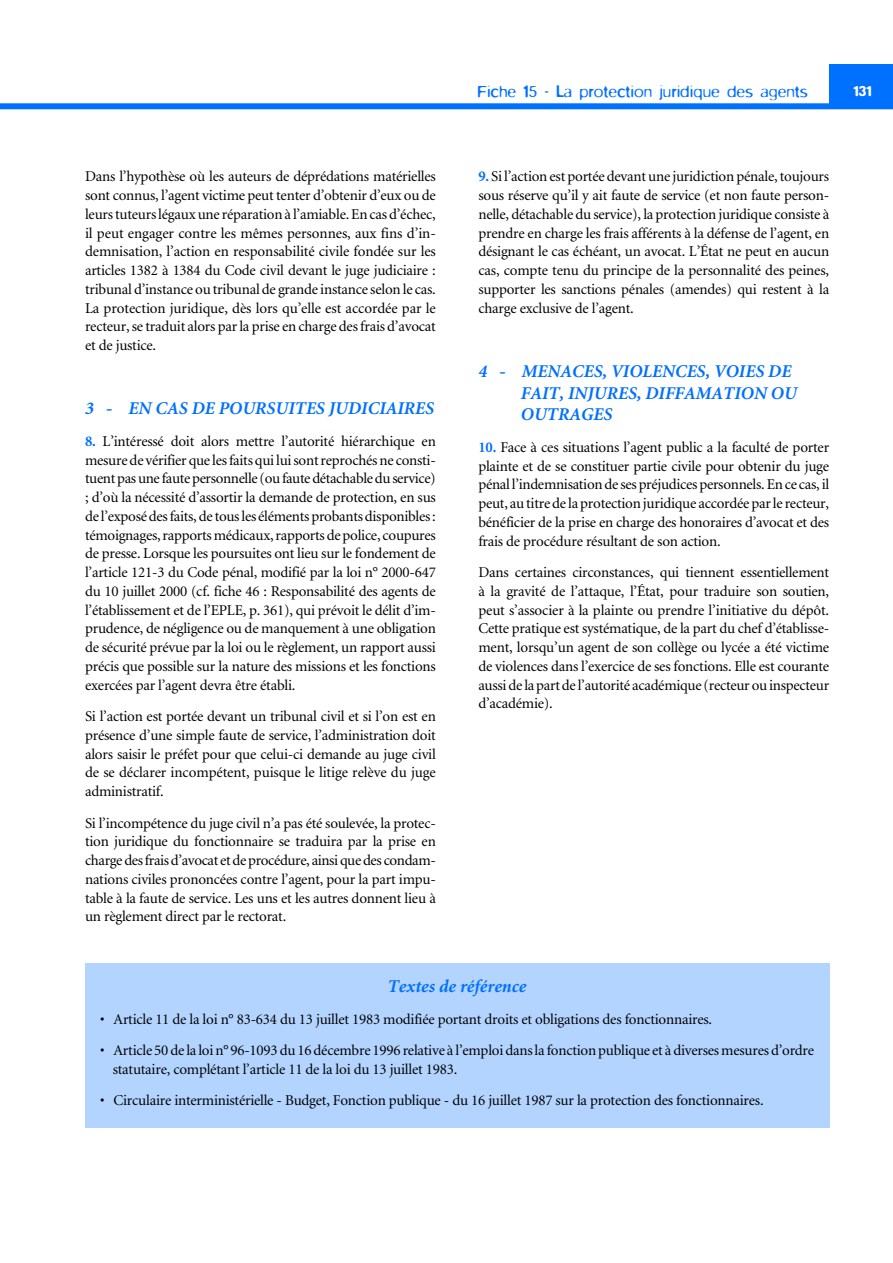
<style>
.page{position:relative;width:893px;height:1263px;background:#fff}
.page>*{position:absolute;margin:0;border:0;box-sizing:border-box;transform-origin:0 0}
.t1{font:italic 700 18px/21.8px "Minion";color:#0070ff}
.t2{font:300 18px "Blur";color:#0070ff}
.t3{font:15px/18.8px "Minion";letter-spacing:-.015em;color:#000;text-align:justify}
.t4{font:500 15px "Blur";color:#fff}
.s1{font-weight:700;color:#0070ff}
</style>
<div class="page">
<div style="left:829px;top:64px;width:64px;height:42px;background:#0070ff"></div>
<div style="left:0;top:103px;width:893px;height:6px;background:#0070ff"></div>
<div style="left:85px;top:963px;width:744px;height:165px;background:#b3d4ff"></div>
<p class="t3" style="left:85px;top:167px;width:352px">Dans l’hypothèse où les auteurs de déprédations matérielles sont connus, l’agent victime peut tenter d’obtenir d’eux ou de leurs tuteurs légaux une réparation à l’amiable. En cas d’échec, il peut engager contre les mêmes personnes, aux fins d’in&shy;demnisation, l’action en responsabilité civile fondée sur les articles 1382 à 1384 du Code civil devant le juge judiciaire : tribunal d’instance ou tribunal de grande instance selon le cas.<br>La protection juridique, dès lors qu’elle est accordée par le recteur, se traduit alors par la prise en charge des frais d’avocat et de justice.</p>
<p class="t1" style="left:85px;top:398px;width:351px">3 - EN CAS DE POURSUITES JUDICIAIRES</p>
<p class="t3" style="left:85px;top:431px;width:352px"><span class="s1">8.</span> L’intéressé doit alors mettre l’autorité hiérarchique en mesure de vérifier que les faits qui lui sont reprochés ne consti&shy;tuent pas une faute personnelle (ou faute détachable du service) ; d’où la nécessité d’assortir la demande de protection, en sus de l’exposé des faits, de tous les éléments probants disponibles : témoignages, rapports médicaux, rapports de police, coupures de presse. Lorsque les poursuites ont lieu sur le fondement de l’article 121-3 du Code pénal, modifié par la loi n° 2000-647 du 10 juillet 2000 (cf. fiche 46 : Responsabilité des agents de l’établissement et de l’EPLE, p. 361), qui prévoit le délit d’im&shy;prudence, de négligence ou de manquement à une obligation de sécurité prévue par la loi ou le règlement, un rapport aussi précis que possible sur la nature des missions et les fonctions exercées par l’agent devra être établi.</p>
<p class="t3" style="left:85px;top:707px;width:352px">Si l’action est portée devant un tribunal civil et si l’on est en présence d’une simple faute de service, l’administration doit alors saisir le préfet pour que celui-ci demande au juge civil de se déclarer incompétent, puisque le litige relève du juge administratif.</p>
<p class="t3" style="left:85px;top:813px;width:352px">Si l’incompétence du juge civil n’a pas été soulevée, la protec&shy;tion juridique du fonctionnaire se traduira par la prise en charge des frais d’avocat et de procédure, ainsi que des condam&shy;nations civiles prononcées contre l’agent, pour la part impu&shy;table à la faute de service. Les uns et les autres donnent lieu à un règlement direct par le rectorat.</p>
<p class="t2" style="left:478px;top:86px;width:332px">Fiche 15 - La protection juridique des agents</p>
<p class="t4" style="left:853px;top:86px;width:20px">131</p>
<p class="t3" style="left:478px;top:167px;width:352px"><span class="s1">9.</span> Si l’action est portée devant une juridiction pénale, toujours sous réserve qu’il y ait faute de service (et non faute person&shy;nelle, détachable du service), la protection juridique consiste à prendre en charge les frais afférents à la défense de l’agent, en désignant le cas échéant, un avocat. L’État ne peut en aucun cas, compte tenu du principe de la personnalité des peines, supporter les sanctions pénales (amendes) qui restent à la charge exclusive de l’agent.</p>
<p class="t1" style="left:521px;top:361px;width:278px;text-indent:-43px">4 - MENACES, VIOLENCES, VOIES DE<br>FAIT, INJURES, DIFFAMATION OU<br>OUTRAGES</p>
<p class="t3" style="left:478px;top:437px;width:352px"><span class="s1">10.</span> Face à ces situations l’agent public a la faculté de porter plainte et de se constituer partie civile pour obtenir du juge pénal l’indemnisation de ses préjudices personnels. En ce cas, il peut, au titre de la protection juridique accordée par le recteur, bénéficier de la prise en charge des honoraires d’avocat et des frais de procédure résultant de son action.</p>
<p class="t3" style="left:478px;top:563px;width:352px">Dans certaines circonstances, qui tiennent essentiellement à la gravité de l’attaque, l’État, pour traduire son soutien, peut s’associer à la plainte ou prendre l’initiative du dépôt.<br>Cette pratique est systématique, de la part du chef d’établisse&shy;ment, lorsqu’un agent de son collège ou lycée a été victime de violences dans l’exercice de ses fonctions. Elle est courante aussi de la part de l’autorité académique (recteur ou inspecteur d’académie).</p>
<p class="t1" style="left:388px;top:976px;width:140px">Textes de référence</p>
<p class="t3" style="left:100px;top:1009px;width:614px">• Article 11 de la loi n° 83-634 du 13 juillet 1983 modifiée portant droits et obligations des fonctionnaires.</p>
<p class="t3" style="left:113px;top:1040px;width:703px;text-indent:-13px">• Article 50 de la loi n° 96-1093 du 16 décembre 1996 relative à l’emploi dans la fonction publique et à diverses mesures d’ordre statutaire, complétant l’article 11 de la loi du 13 juillet 1983.</p>
<p class="t3" style="left:100px;top:1091px;width:665px">• Circulaire interministérielle - Budget, Fonction publique - du 16 juillet 1987 sur la protection des fonctionnaires.</p>
</div>
